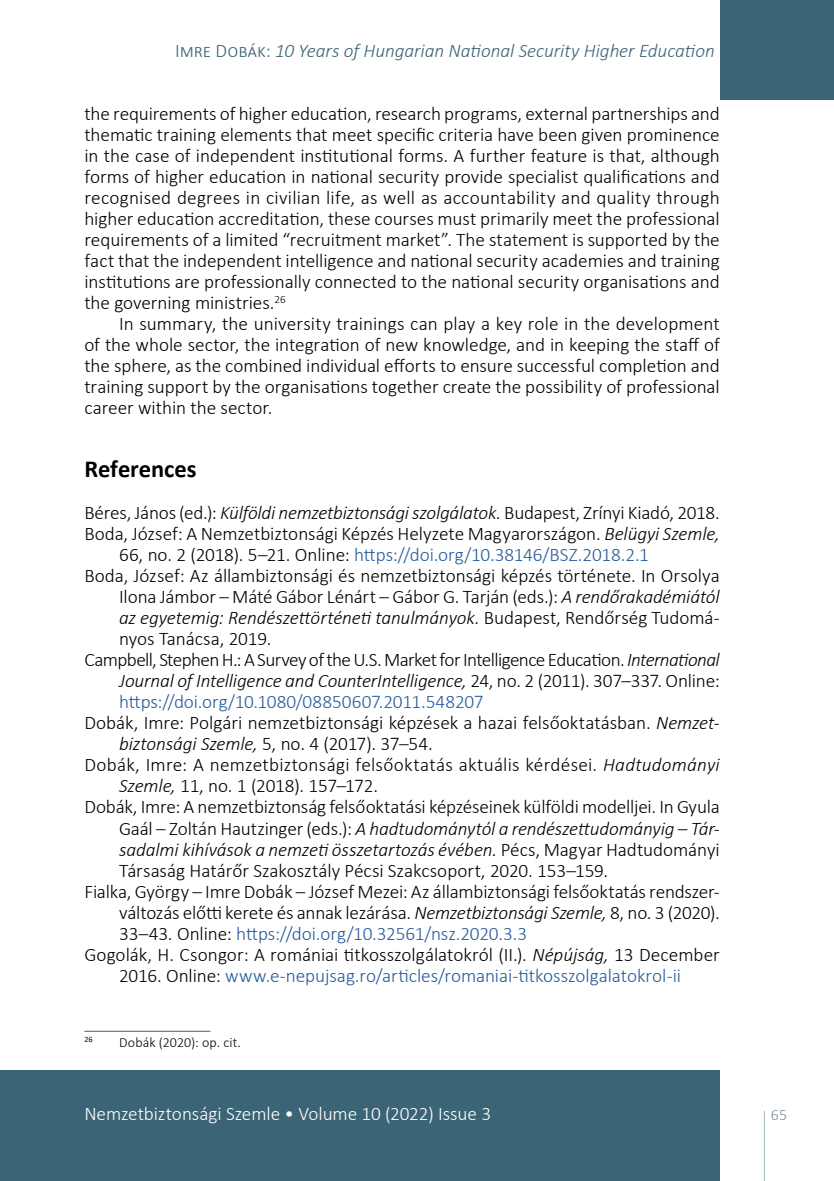
<style>
.page{position:relative;width:834px;height:1181px;background:#fff}
.page>*{position:absolute;margin:0;border:0;box-sizing:border-box;transform-origin:0 0}
.t1{font:700 24.5px "Calibri";color:#000}
.t2{font:300 19.25px/21px "Calibri";letter-spacing:-.005em;color:#000;text-align:justify}
.t3{font:italic 300 19.25px "Calibri";letter-spacing:-.01em;color:#000}
.t4{font:300 19.25px "Calibri";letter-spacing:-.005em;color:#275b9b}
.t5{font:300 19.25px "Calibri";letter-spacing:-.035em;color:#000}
.t6{font:italic 300 19.25px "Calibri";letter-spacing:-.005em;color:#3b6476}
.t7{font:300 19.25px "Calibri";letter-spacing:-.005em;color:#fff}
.t8{font:300 15.75px "Calibri";color:#778c9b}
.t9{font:300 14px "Calibri";letter-spacing:.01em;color:#000}
.t10{font:8.22px "Calibri";color:#000}
.s1{font-style:normal}
.s2{font-style:italic}
.s3{color:#000}
</style>
<div class="page">
<svg style="left:764px;top:1110px;width:1px;height:71px"></svg>
<div style="left:719px;top:0;width:114px;height:99px;background:#3b6476"></div>
<div style="left:0;top:1070px;width:719px;height:111px;background:#3b6476"></div>
<hr style="left:84px;top:1031px;width:126px;height:1px;background:#3b6476">
<p class="t6" style="left:175px;top:39px;width:541px"><span class="s1">Imre Dobák:</span> 10 Years of Hungarian National Security Higher Education</p>
<p class="t2" style="left:84px;top:103px;width:636px">the requirements of higher education, research programs, external partnerships and thematic training elements that meet specific criteria have been given prominence in the case of independent institutional forms. A further feature is that, although forms of higher education in national security provide specialist qualifications and recognised degrees in civilian life, as well as accountability and quality through higher education accreditation, these courses must primarily meet the professional requirements of a limited “recruitment market”. The statement is supported by the fact that the independent intelligence and national security academies and training institutions are professionally connected to the national security organisations and the governing ministries.<sup>26</sup></p>
<p class="t2" style="left:84px;top:313px;width:636px;text-indent:35px">In summary, the university trainings can play a key role in the development of the whole sector, the integration of new knowledge, and in keeping the staff of the sphere, as the combined individual efforts to ensure successful completion and training support by the organisations together create the possibility of professional career within the sector.</p>
<p class="t1" style="left:84px;top:452px;width:114px">References</p>
<p class="t2" style="left:84px;top:502px;width:636px">Béres, János (ed.): <span class="s2">Külföldi nemzetbiztonsági szolgálatok.</span> Budapest, Zrínyi Kiadó, 2018.</p>
<p class="t2" style="left:84px;top:523px;width:636px">Boda, József: A Nemzetbiztonsági Képzés Helyzete Magyarországon. <span class="s2">Belügyi Szemle,</span></p>
<p class="t4" style="left:119px;top:543px;width:531px"><span class="s3">66, no. 2 (2018). 5–21. Online:</span> https://doi.org/10.38146/BSZ.2018.2.1</p>
<p class="t2" style="left:84px;top:565px;width:636px">Boda, József: Az állambiztonsági és nemzetbiztonsági képzés története. In Orsolya</p>
<p class="t2" style="left:119px;top:586px;width:602px">Ilona Jámbor – Máté Gábor Lénárt – Gábor G. Tarján (eds.): <span class="s2">A rendőrakadémiától</span></p>
<p class="t3" style="left:119px;top:606px;width:602px">az egyetemig: Rendészettörténeti tanulmányok. <span class="s1">Budapest, Rendőrség Tudomá-</span></p>
<p class="t2" style="left:119px;top:628px;width:154px">nyos Tanácsa, 2019.</p>
<p class="t5" style="left:84px;top:648px;width:636px">Campbell, Stephen H.: A Survey of the U.S. Market for Intelligence Education. <span class="s2">International</span></p>
<p class="t3" style="left:119px;top:669px;width:602px">Journal of Intelligence and CounterIntelligence, <span class="s1">24, no. 2 (2011). 307–337. Online:</span></p>
<p class="t4" style="left:119px;top:690px;width:366px">https://doi.org/10.1080/08850607.2011.548207</p>
<p class="t2" style="left:84px;top:712px;width:636px">Dobák, Imre: Polgári nemzetbiztonsági képzések a hazai felsőoktatásban. <span class="s2">Nemzet-</span></p>
<p class="t2" style="left:119px;top:733px;width:315px"><span class="s2">biztonsági Szemle,</span> 5, no. 4 (2017). 37–54.</p>
<p class="t2" style="left:84px;top:754px;width:636px">Dobák, Imre: A nemzetbiztonsági felsőoktatás aktuális kérdései. <span class="s2">Hadtudományi</span></p>
<p class="t2" style="left:119px;top:775px;width:260px"><span class="s2">Szemle,</span> 11, no. 1 (2018). 157–172.</p>
<p class="t2" style="left:84px;top:796px;width:636px">Dobák, Imre: A nemzetbiztonság felsőoktatási képzéseinek külföldi modelljei. In Gyula</p>
<p class="t3" style="left:119px;top:816px;width:602px"><span class="s1">Gaál – Zoltán Hautzinger (eds.):</span> A hadtudománytól a rendészettudományig – Tár-</p>
<p class="t3" style="left:119px;top:837px;width:602px">sadalmi kihívások a nemzeti összetartozás évében. <span class="s1">Pécs, Magyar Hadtudományi</span></p>
<p class="t2" style="left:119px;top:859px;width:490px">Társaság Határőr Szakosztály Pécsi Szakcsoport, 2020. 153–159.</p>
<p class="t2" style="left:84px;top:880px;width:636px">Fialka, György – Imre Dobák – József Mezei: Az állambiztonsági felsőoktatás rendszer-</p>
<p class="t2" style="left:119px;top:901px;width:602px">változás előtti kerete és annak lezárása. <span class="s2">Nemzetbiztonsági Szemle,</span> 8, no. 3 (2020).</p>
<p class="t4" style="left:119px;top:921px;width:409px"><span class="s3">33–43. Online:</span> https://doi.org/10.32561/nsz.2020.3.3</p>
<p class="t2" style="left:84px;top:943px;width:636px">Gogolák, H. Csongor: A romániai titkosszolgálatokról (II.). <span class="s2">Népújság,</span> 13 December</p>
<p class="t4" style="left:119px;top:963px;width:563px"><span class="s3">2016. Online:</span> www.e-nepujsag.ro/articles/romaniai-titkosszolgalatokrol-ii</p>
<p class="t10" style="left:84px;top:1034px;width:10px">26</p>
<p class="t9" style="left:119px;top:1033px;width:123px">Dobák (2020): op. cit.</p>
<p class="t7" style="left:84px;top:1102px;width:408px">Nemzetbiztonsági Szemle • Volume 10 (2022) Issue 3</p>
<p class="t8" style="left:770px;top:1105px;width:18px">65</p>
</div>
